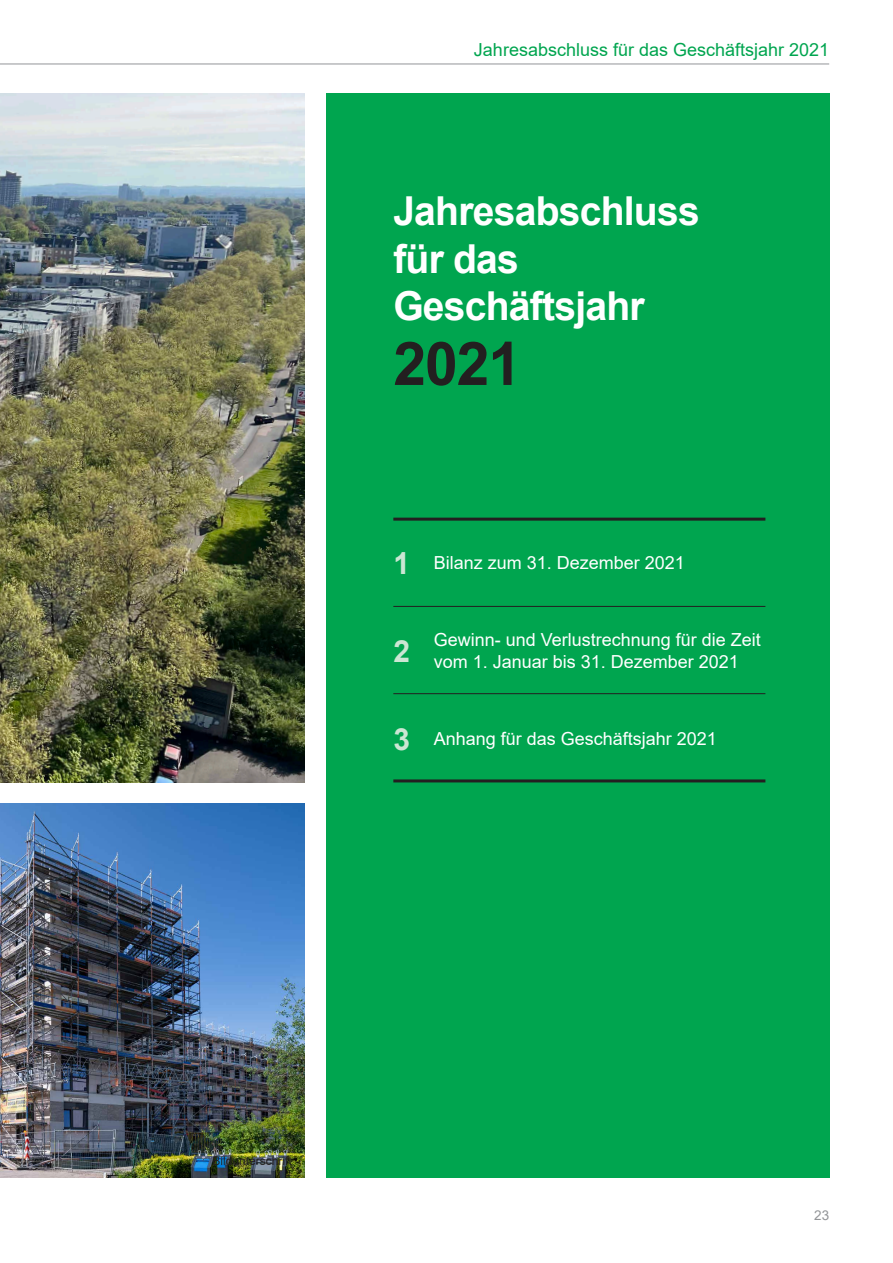
<style>
.page{position:relative;width:893px;height:1263px;background:#fff}
.page>*{position:absolute;margin:0;border:0;box-sizing:border-box;transform-origin:0 0}
.t1{font:700 60.3px "Arial";color:#231f20}
.t2{font:700 39.9px/47.8px "Arial";letter-spacing:-.02em;color:#fff}
.t3{font:700 30.45px "Arial";color:#cbe6d3}
.t4{font:18px/21.6px "Arial";color:#fff}
.t5{font:18px "Arial";color:#00a54f}
.t6{font:13.5px "Arial";color:#939598}
.t7{font:12px "Arial";color:#231f20}
</style>
<div class="page">
<hr style="left:0;top:64px;width:829px;height:1px;background:#939598">
<img style="left:0;top:804px;width:305px;height:374px">
<img style="left:0;top:94px;width:305px;height:688px">
<div style="left:326px;top:94px;width:503px;height:1084px;background:#00a54f"></div>
<hr style="left:393px;top:606px;width:372px;height:1px;background:#231f20">
<hr style="left:393px;top:518px;width:372px;height:3px;background:#231f20">
<hr style="left:393px;top:779px;width:372px;height:3px;background:#231f20">
<hr style="left:393px;top:693px;width:372px;height:1px;background:#231f20">
<p class="t5" style="left:474px;top:37px;width:357px">Jahresabschluss für das Geschäftsjahr 2021</p>
<p class="t2" style="left:393px;top:187px;width:308px">Jahresabschluss für das<br>Geschäftsjahr</p>
<p class="t1" style="left:393px;top:321px;width:129px">2021</p>
<p class="t3" style="left:393px;top:542px;width:18px">1</p>
<p class="t3" style="left:393px;top:630px;width:18px">2</p>
<p class="t3" style="left:393px;top:718px;width:18px">3</p>
<p class="t4" style="left:434px;top:552px;width:253px">Bilanz zum 31. Dezember 2021</p>
<p class="t4" style="left:434px;top:629px;width:329px">Gewinn- und Verlustrechnung für die Zeit vom 1. Januar bis 31. Dezember 2021</p>
<p class="t4" style="left:434px;top:727px;width:285px">Anhang für das Geschäftsjahr 2021</p>
<p class="t7" style="left:213px;top:1153px;width:81px">Bildunterschrift</p>
<p class="t6" style="left:814px;top:1206px;width:17px">23</p>
</div>
